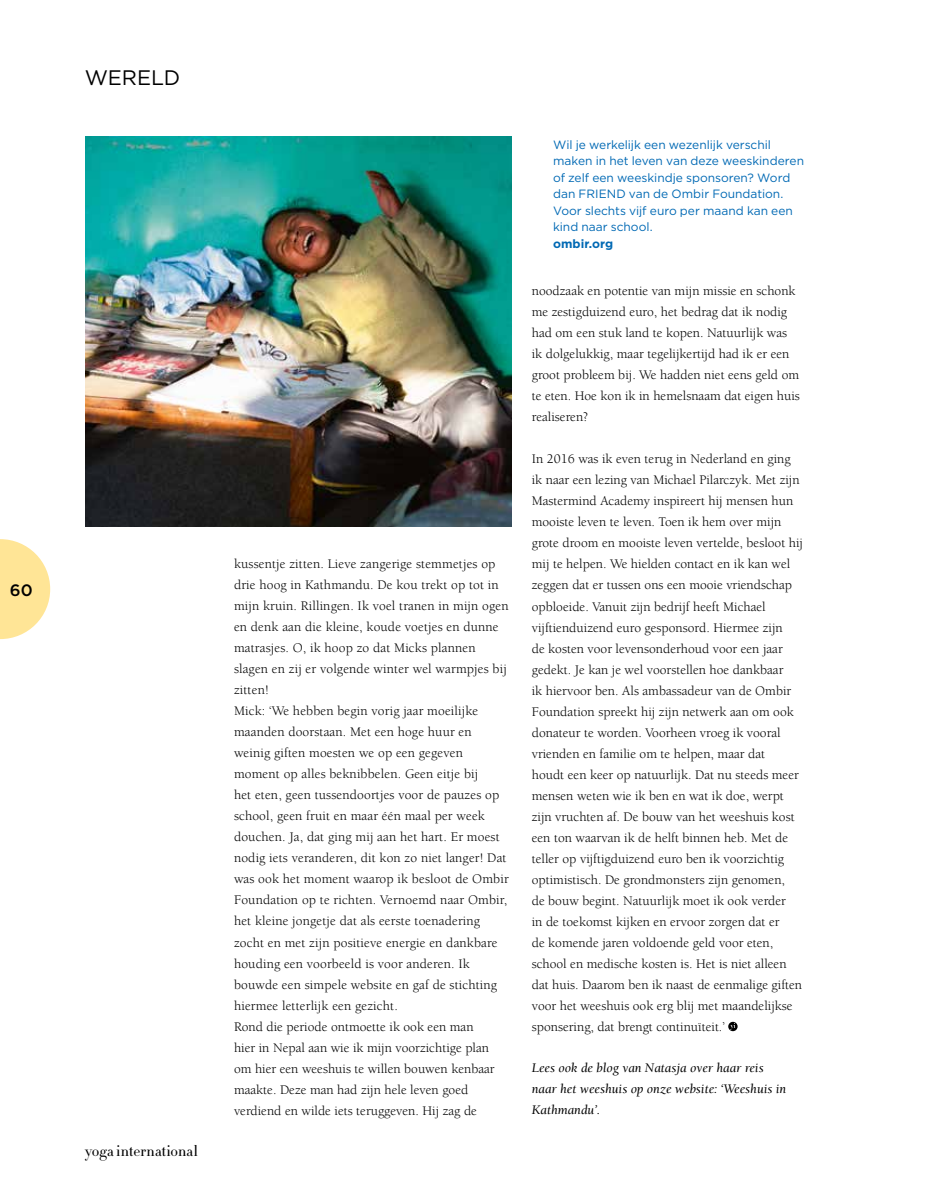
<style>
.page{position:relative;width:936px;height:1191px;background:#fff}
.page>*{position:absolute;margin:0;border:0;box-sizing:border-box;transform-origin:0 0}
.t1{font:21px "Gotham HTF";letter-spacing:-.005em;color:#000}
.t2{font:500 16.5px "Gotham HTF";color:#000}
.t3{font:300 15px "Didot HTF 06";letter-spacing:.005em;color:#000}
.t4{font:13.5px/21px "Berkeley";color:#000}
.t5{font:italic 13.5px/21px "Berkeley";color:#000}
.t6{font:12px/16.5px "Gotham";color:#0069b4}
.t7{font:700 12px "Gotham";letter-spacing:.005em;color:#0069b4}
</style>
<div class="page">
<svg style="left:0;top:539px;width:50px;height:100px"></svg>
<div style="left:728px;top:1021px;width:9px;height:10px;border:2px solid #000;border-radius:50%"></div>
<svg style="left:730px;top:1023px;width:5px;height:7px"></svg>
<img style="left:85px;top:137px;width:426px;height:389px">
<p class="t2" style="left:10px;top:580px;width:24px">60</p>
<h1 class="t1" style="left:85px;top:66px;width:97px">WERELD</h1>
<p class="t3" style="left:85px;top:1142px;width:114px">yoga international</p>
<p class="t4" style="left:234px;top:554px;width:276px">kussentje zitten. Lieve zangerige stemmetjes op drie hoog in Kathmandu. De kou trekt op tot in mijn kruin. Rillingen. Ik voel tranen in mijn ogen en denk aan die kleine, koude voetjes en dunne matrasjes. O, ik hoop zo dat Micks plannen slagen en zij er volgende winter wel warmpjes bij zitten!<br>Mick: ‘We hebben begin vorig jaar moeilijke maanden doorstaan. Met een hoge huur en weinig giften moesten we op een gegeven moment op alles beknibbelen. Geen eitje bij<br>het eten, geen tussendoortjes voor de pauzes op school, geen fruit en maar één maal per week douchen. Ja, dat ging mij aan het hart. Er moest nodig iets veranderen, dit kon zo niet langer! Dat was ook het moment waarop ik besloot de Ombir Foundation op te richten. Vernoemd naar Ombir, het kleine jongetje dat als eerste toenadering zocht en met zijn positieve energie en dankbare houding een voorbeeld is voor anderen. Ik bouwde een simpele website en gaf de stichting hiermee letterlijk een gezicht.<br>Rond die periode ontmoette ik ook een man<br>hier in Nepal aan wie ik mijn voorzichtige plan om hier een weeshuis te willen bouwen kenbaar maakte. Deze man had zijn hele leven goed verdiend en wilde iets teruggeven. Hij zag de</p>
<p class="t6" style="left:553px;top:136px;width:252px">Wil je werkelijk een wezenlijk verschil maken in het leven van deze weeskinderen of zelf een weeskindje sponsoren? Word dan FRIEND van de Ombir Foundation.<br>Voor slechts vijf euro per maand kan een kind naar school.</p>
<p class="t7" style="left:553px;top:236px;width:62px">ombir.org</p>
<p class="t4" style="left:531px;top:281px;width:269px">noodzaak en potentie van mijn missie en schonk me zestigduizend euro, het bedrag dat ik nodig had om een stuk land te kopen. Natuurlijk was ik dolgelukkig, maar tegelijkertijd had ik er een groot probleem bij. We hadden niet eens geld om te eten. Hoe kon ik in hemelsnaam dat eigen huis realiseren?</p>
<p class="t4" style="left:531px;top:449px;width:273px">In 2016 was ik even terug in Nederland en ging ik naar een lezing van Michael Pilarczyk. Met zijn Mastermind Academy inspireert hij mensen hun mooiste leven te leven. Toen ik hem over mijn grote droom en mooiste leven vertelde, besloot hij mij te helpen. We hielden contact en ik kan wel zeggen dat er tussen ons een mooie vriendschap opbloeide. Vanuit zijn bedrijf heeft Michael vijftienduizend euro gesponsord. Hiermee zijn<br>de kosten voor levensonderhoud voor een jaar gedekt. Je kan je wel voorstellen hoe dankbaar<br>ik hiervoor ben. Als ambassadeur van de Ombir Foundation spreekt hij zijn netwerk aan om ook donateur te worden. Voorheen vroeg ik vooral vrienden en familie om te helpen, maar dat<br>houdt een keer op natuurlijk. Dat nu steeds meer mensen weten wie ik ben en wat ik doe, werpt zijn vruchten af. De bouw van het weeshuis kost een ton waarvan ik de helft binnen heb. Met de teller op vijftigduizend euro ben ik voorzichtig optimistisch. De grondmonsters zijn genomen,<br>de bouw begint. Natuurlijk moet ik ook verder<br>in de toekomst kijken en ervoor zorgen dat er<br>de komende jaren voldoende geld voor eten, school en medische kosten is. Het is niet alleen dat huis. Daarom ben ik naast de eenmalige giften voor het weeshuis ook erg blij met maandelijkse sponsering, dat brengt continuïteit.’</p>
<p class="t5" style="left:531px;top:1058px;width:256px">Lees ook de blog van Natasja over haar reis naar het weeshuis op onze website: ‘Weeshuis in<br>Kathmandu’.</p>
</div>
